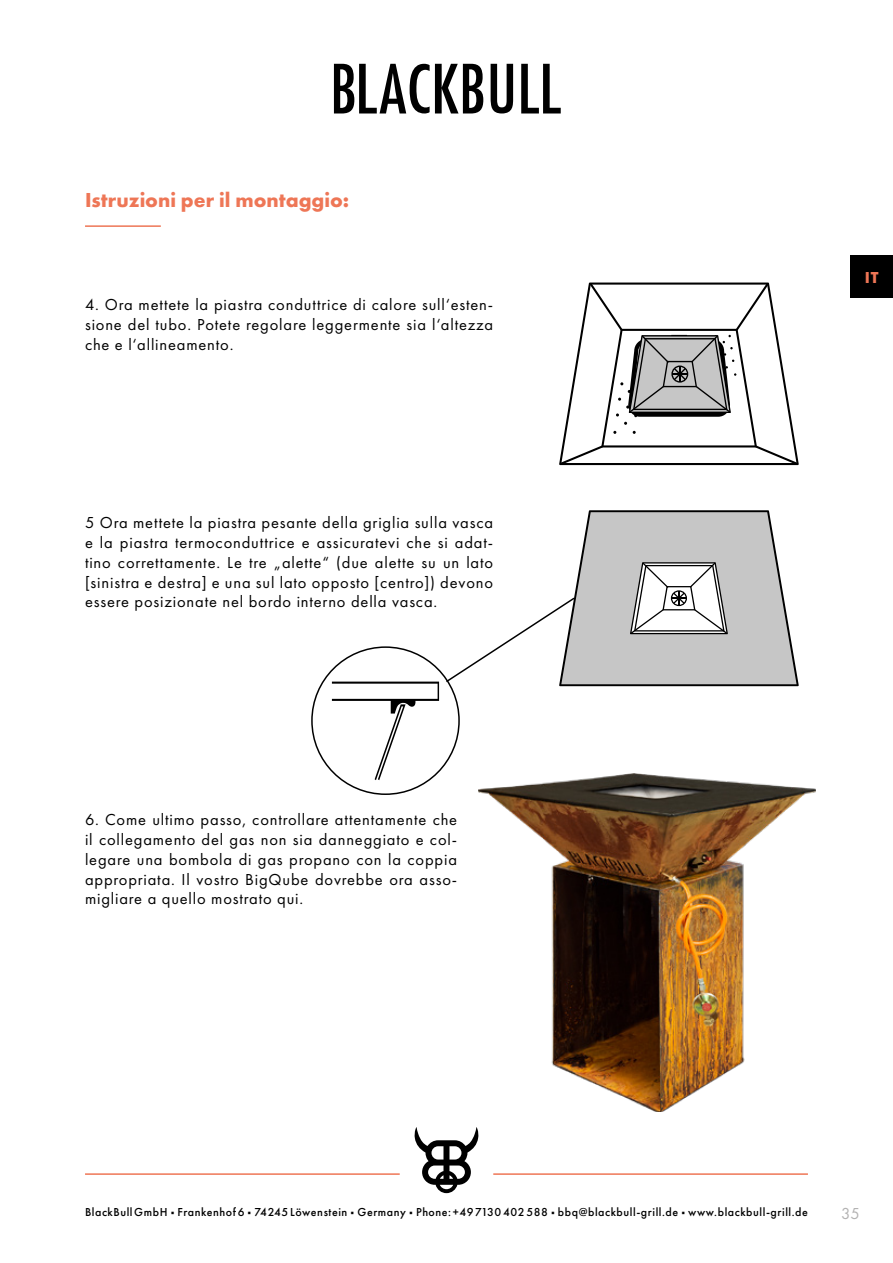
<style>
.page{position:relative;width:893px;height:1263px;background:#fff}
.page>*{position:absolute;margin:0;border:0;box-sizing:border-box;transform-origin:0 0}
.t1{font:700 21px "Futura PT";color:#ee7656}
.t2{font:16.5px/19.8px "Futura PT";letter-spacing:.05em;color:#000;text-align:justify}
.t3{font:16.5px "Futura PT";color:#b3b2b2}
.t4{font:700 16.5px "Futura PT";color:#ee7656}
.t5{font:500 12px "Futura PT";letter-spacing:.045em;color:#000}
.s1{font-family:"Acumin Pro";font-weight:400}
</style>
<div class="page">
<svg style="left:334px;top:64px;width:149px;height:49px"></svg>
<svg style="left:491px;top:64px;width:22px;height:49px"></svg>
<svg style="left:521px;top:64px;width:40px;height:49px"></svg>
<svg style="left:415px;top:1127px;width:63px;height:66px"></svg>
<hr style="left:493px;top:1173px;width:315px;height:2px;background:#ee7656">
<hr style="left:85px;top:1173px;width:315px;height:2px;background:#ee7656">
<div style="left:850px;top:255px;width:43px;height:43px;background:#000"></div>
<hr style="left:85px;top:225px;width:76px;height:2px;background:#ee7656">
<img style="left:478px;top:780px;width:337px;height:332px">
<svg style="left:332px;top:510px;width:467px;height:270px"></svg>
<svg style="left:559px;top:283px;width:240px;height:182px"></svg>
<p class="t1" style="left:85px;top:187px;width:266px">Istruzioni per il montaggio:</p>
<p class="t2" style="left:85px;top:295px;width:410px">4. Ora mettete la piastra conduttrice di calore sull‘esten&shy;sione del tubo. Potete regolare leggermente sia l‘altezza che e l‘allineamento.</p>
<p class="t2" style="left:85px;top:513px;width:410px">5 Ora mettete la piastra pesante della griglia sulla vasca e la piastra termoconduttrice e assicuratevi che si adat&shy;tino correttamente. Le tre „alette“ (due alette su un lato [sinistra e destra] e una sul lato opposto [centro]) devono essere posizionate nel bordo interno della vasca.</p>
<p class="t2" style="left:85px;top:810px;width:374px">6. Come ultimo passo, controllare attentamente che il collegamento del gas non sia danneggiato e col&shy;legare una bombola di gas propano con la coppia appropriata. Il vostro BigQube dovrebbe ora asso&shy;migliare a quello mostrato qui.</p>
<p class="t4" style="left:865px;top:267px;width:15px">IT</p>
<p class="t5" style="left:85px;top:1205px;width:724px">BlackBull GmbH <span class="s1">•</span> Frankenhof 6 <span class="s1">•</span> 74245 Löwenstein <span class="s1">•</span> Germany <span class="s1">•</span> Phone: +49 7130 402 588 <span class="s1">•</span> bbq@blackbull-grill.de <span class="s1">•</span> www.blackbull-grill.de</p>
<p class="t3" style="left:841px;top:1204px;width:20px">35</p>
</div>
